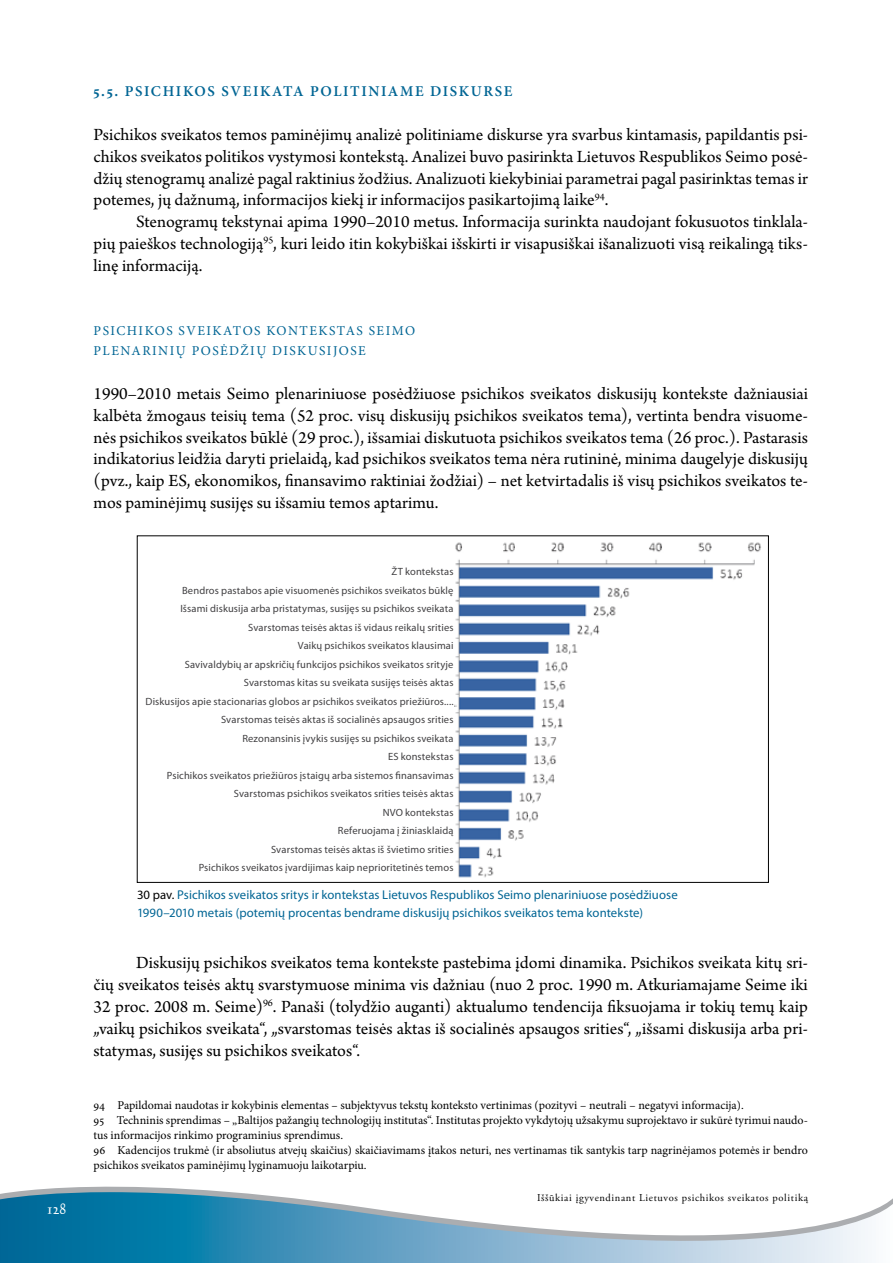
<style>
.page{position:relative;width:893px;height:1263px;background:#fff}
.page>*{position:absolute;margin:0;border:0;box-sizing:border-box;transform-origin:0 0}
.t1{font:18px/21.9px "Arno Pro";color:#000;text-align:justify}
.t2{font:15.75px "Calligraphic 421 BT Roman B";color:#fff}
.t3{font:600 15px "Minion Pro";letter-spacing:.11em;color:#006594}
.t4{font:13.5px "Minion Pro";letter-spacing:.11em;color:#006594}
.t5{font:12.75px/18px "Myriad Pro";letter-spacing:.005em;color:#006594}
.t6{font:12px/15px "Minion Pro";letter-spacing:-.005em;color:#000}
.t7{font:10.5px/18.5px "Myriad Pro";letter-spacing:.01em;color:#414042;text-align:right}
.t8{font:10.5px "Adobe Garamond Pro";letter-spacing:.06em;color:#000}
.s1{font-weight:700}
.s2{color:#000}
</style>
<div class="page">
<svg style="left:14px;top:1186px;width:213px;height:6px"></svg>
<svg style="left:0;top:1192px;width:893px;height:71px"></svg>
<img style="left:454px;top:542px;width:307px;height:336px">
<p class="t2" style="left:47px;top:1198px;width:21px">128</p>
<p class="t3" style="left:94px;top:81px;width:420px"><span class="s1">5.5.</span> PSICHIKOS SVEIKATA POLITINIAME DISKURSE</p>
<p class="t1" style="left:94px;top:124px;width:716px">Psichikos sveikatos temos paminėjimų analizė politiniame diskurse yra svarbus kintamasis, papildantis psi&shy;chikos sveikatos politikos vystymosi kontekstą. Analizei buvo pasirinkta Lietuvos Respublikos Seimo posė&shy;džių stenogramų analizė pagal raktinius žodžius. Analizuoti kiekybiniai parametrai pagal pasirinktas temas ir potemes, jų dažnumą, informacijos kiekį ir informacijos pasikartojimą laike<sup>94</sup>.</p>
<p class="t1" style="left:94px;top:212px;width:716px;text-indent:43px">Stenogramų tekstynai apima 1990–2010 metus. Informacija surinkta naudojant fokusuotos tinklala&shy;pių paieškos technologiją<sup>95</sup>, kuri leido itin kokybiškai išskirti ir visapusiškai išanalizuoti visą reikalingą tiks&shy;linę informaciją.</p>
<p class="t4" style="left:94px;top:322px;width:55px">Psichikos</p>
<p class="t4" style="left:179px;top:322px;width:11px">sveikatos</p>
<p class="t4" style="left:267px;top:322px;width:11px">kontekstas</p>
<p class="t4" style="left:369px;top:322px;width:19px">Seimo</p>
<p class="t4" style="left:94px;top:341px;width:10px">plenarini</p>
<p class="t4" style="left:176px;top:341px;width:26px">ų pos</p>
<p class="t4" style="left:220px;top:341px;width:62px">ėdžių diskusi</p>
<p class="t4" style="left:333px;top:341px;width:16px">jose</p>
<p class="t1" style="left:94px;top:383px;width:716px">1990–2010 metais Seimo plenariniuose posėdžiuose psichikos sveikatos diskusijų kontekste dažniausiai kalbėta žmogaus teisių tema (52 proc. visų diskusijų psichikos sveikatos tema), vertinta bendra visuome&shy;nės psichikos sveikatos būklė (29 proc.), išsamiai diskutuota psichikos sveikatos tema (26 proc.). Pastarasis indikatorius leidžia daryti prielaidą, kad psichikos sveikatos tema nėra rutininė, minima daugelyje diskusijų (pvz., kaip ES, ekonomikos, finansavimo raktiniai žodžiai) – net ketvirtadalis iš visų psichikos sveikatos te&shy;mos paminėjimų susijęs su išsamiu temos aptarimu.</p>
<p class="t7" style="left:146px;top:562px;width:309px">ŽT kontekstas<br>Bendros pastabos apie visuomenės psichikos sveikatos būklę<br>Išsami diskusija arba pristatymas, susijęs su psichikos sveikata Svarstomas teisės aktas iš vidaus reikalų srities<br>Vaikų psichikos sveikatos klausimai<br>Savivaldybių ar apskričių funkcijos psichikos sveikatos srityje Svarstomas kitas su sveikata susijęs teisės aktas<br>Diskusijos apie stacionarias globos ar psichikos sveikatos priežiūros....<br>Svarstomas teisės aktas iš socialinės apsaugos srities<br>Rezonansinis įvykis susijęs su psichikos sveikata<br>ES konstekstas<br>Psichikos sveikatos priežiūros įstaigų arba sistemos finansavimas Svarstomas psichikos sveikatos srities teisės aktas<br>NVO kontekstas<br>Referuojama į žiniasklaidą<br>Svarstomas teisės aktas iš švietimo srities<br>Psichikos sveikatos įvardijimas kaip neprioritetinės temos</p>
<p class="t5" style="left:137px;top:885px;width:542px"><span class="s2">30 pav.</span> Psichikos sveikatos sritys ir kontekstas Lietuvos Respublikos Seimo plenariniuose posėdžiuose<br>1990–2010 metais (potemių procentas bendrame diskusijų psichikos sveikatos tema kontekste)</p>
<p class="t1" style="left:94px;top:953px;width:716px;text-indent:43px">Diskusijų psichikos sveikatos tema kontekste pastebima įdomi dinamika. Psichikos sveikata kitų sri&shy;čių sveikatos teisės aktų svarstymuose minima vis dažniau (nuo 2 proc. 1990 m. Atkuriamajame Seime iki 32 proc. 2008 m. Seime)<sup>96</sup>. Panaši (tolydžio auganti) aktualumo tendencija fiksuojama ir tokių temų kaip „vaikų psichikos sveikata“, „svarstomas teisės aktas iš socialinės apsaugos srities“, „išsami diskusija arba pri&shy;statymas, susijęs su psichikos sveikatos“.</p>
<p class="t6" style="left:94px;top:1098px;width:716px">94 Papildomai naudotas ir kokybinis elementas – subjektyvus tekstų konteksto vertinimas (pozityvi – neutrali – negatyvi informacija).<br>95 Techninis sprendimas – „Baltijos pažangių technologijų institutas“. Institutas projekto vykdytojų užsakymu suprojektavo ir sukūrė tyrimui naudo&shy;tus informacijos rinkimo programinius sprendimus.<br>96 Kadencijos trukmė (ir absoliutus atvejų skaičius) skaičiavimams įtakos neturi, nes vertinamas tik santykis tarp nagrinėjamos potemės ir bendro psichikos sveikatos paminėjimų lyginamuoju laikotarpiu.</p>
<p class="t8" style="left:537px;top:1191px;width:272px">Iššūkiai įgyvendinant Lietuvos psichikos sveikatos politiką</p>
</div>
